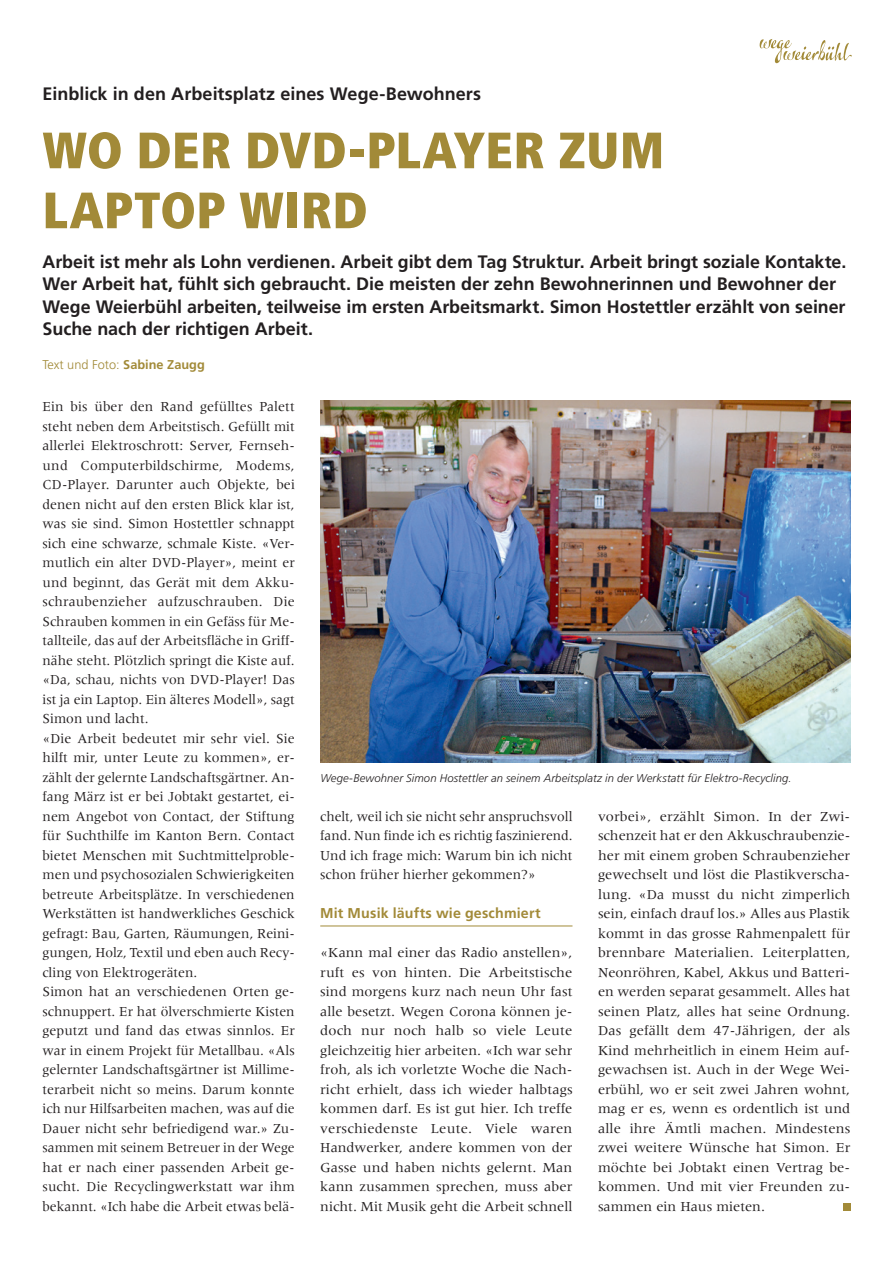
<style>
.page{position:relative;width:893px;height:1263px;background:#fff}
.page>*{position:absolute;margin:0;border:0;box-sizing:border-box;transform-origin:0 0}
.t1{font:900 condensed 51px/60px "Frutiger";letter-spacing:.01em;color:#a28a38}
.t2{font:700 18px/22.5px "Frutiger";color:#231f20}
.t3{font:14.25px/19.5px "Meridien";color:#231f20;text-align:justify}
.t4{font:14.25px/19.5px "Meridien";color:#231f20;text-align:justify;scale:.96 1}
.t5{font:700 14.25px "Frutiger";letter-spacing:.01em;color:#a28a38}
.t6{font:300 12.75px "Frutiger";color:#a28a38}
.t7{font:italic 300 11.25px "Frutiger";letter-spacing:.01em;color:#231f20}
.s1{font-weight:700}
</style>
<div class="page">
<svg style="left:759px;top:39px;width:93px;height:24px"></svg>
<hr style="left:320px;top:925px;width:252px;height:1px;background:#a28a38">
<div style="left:843px;top:1204px;width:7px;height:7px;background:#a28a38"></div>
<img style="left:320px;top:401px;width:530px;height:361px">
<p class="t2" style="left:43px;top:82px;width:440px">Einblick in den Arbeitsplatz eines Wege-Bewohners</p>
<h1 class="t1" style="left:43px;top:120px;width:623px">WO DER DVD-PLAYER ZUM<br>LAPTOP WIRD</h1>
<p class="t2" style="left:43px;top:250px;width:805px">Arbeit ist mehr als Lohn verdienen. Arbeit gibt dem Tag Struktur. Arbeit bringt soziale Kontakte.<br>Wer Arbeit hat, fühlt sich gebraucht. Die meisten der zehn Bewohnerinnen und Bewohner der Wege Weierbühl arbeiten, teilweise im ersten Arbeitsmarkt. Simon Hostettler erzählt von seiner Suche nach der richtigen Arbeit.</p>
<p class="t6" style="left:43px;top:358px;width:164px">Text und Foto: <span class="s1">Sabine Zaugg</span></p>
<p class="t3" style="left:43px;top:397px;width:254px;text-align:left">Ein bis über den Rand gefülltes Palett steht neben dem Arbeitstisch. Gefüllt mit allerlei Elektroschrott: Server, Fernseh&shy;und Computerbildschirme, Modems, CD-Player. Darunter auch Objekte, bei denen nicht auf den ersten Blick klar ist, was sie sind. Simon Hostettler schnappt sich eine schwarze, schmale Kiste. «Ver&shy;mutlich ein alter DVD-Player», meint er und beginnt, das Gerät mit dem Akku&shy;schraubenzieher aufzuschrauben. Die Schrauben kommen in ein Gefäss für Me&shy;tallteile, das auf der Arbeitsfläche in Griff&shy;nähe steht. Plötzlich springt die Kiste auf. «Da, schau, nichts von DVD-Player! Das ist ja ein Laptop. Ein älteres Modell», sagt Simon und lacht.<br>«Die Arbeit bedeutet mir sehr viel. Sie hilft mir, unter Leute zu kommen», er&shy;zählt der gelernte Landschaftsgärtner. An&shy;fang März ist er bei Jobtakt gestartet, ei&shy;nem Angebot von Contact, der Stiftung für Suchthilfe im Kanton Bern. Contact bietet Menschen mit Suchtmittelproble&shy;men und psychosozialen Schwierigkeiten betreute Arbeitsplätze. In verschiedenen Werkstätten ist handwerkliches Geschick gefragt: Bau, Garten, Räumungen, Reini&shy;gungen, Holz, Textil und eben auch Recy&shy;cling von Elektrogeräten.<br>Simon hat an verschiedenen Orten ge&shy;schnuppert. Er hat ölverschmierte Kisten geputzt und fand das etwas sinnlos. Er war in einem Projekt für Metallbau. «Als gelernter Landschaftsgärtner ist Millime&shy;terarbeit nicht so meins. Darum konnte ich nur Hilfsarbeiten machen, was auf die Dauer nicht sehr befriedigend war.» Zu&shy;sammen mit seinem Betreuer in der Wege hat er nach einer passenden Arbeit ge&shy;sucht. Die Recyclingwerkstatt war ihm bekannt. «Ich habe die Arbeit etwas belä-</p>
<p class="t7" style="left:320px;top:771px;width:473px">Wege-Bewohner Simon Hostettler an seinem Arbeitsplatz in der Werkstatt für Elektro-Recycling.</p>
<p class="t4" style="left:320px;top:806px;width:264px">chelt, weil ich sie nicht sehr anspruchsvoll fand. Nun finde ich es richtig faszinierend.<br>Und ich frage mich: Warum bin ich nicht schon früher hierher gekommen?»</p>
<p class="t5" style="left:320px;top:905px;width:222px">Mit Musik läufts wie geschmiert</p>
<p class="t3" style="left:320px;top:943px;width:254px">«Kann mal einer das Radio anstellen», ruft es von hinten. Die Arbeitstische sind morgens kurz nach neun Uhr fast alle besetzt. Wegen Corona können je&shy;doch nur noch halb so viele Leute gleichzeitig hier arbeiten. «Ich war sehr froh, als ich vorletzte Woche die Nach&shy;richt erhielt, dass ich wieder halbtags kommen darf. Es ist gut hier. Ich treffe verschiedenste Leute. Viele waren Handwerker, andere kommen von der Gasse und haben nichts gelernt. Man kann zusammen sprechen, muss aber nicht. Mit Musik geht die Arbeit schnell</p>
<p class="t3" style="left:598px;top:806px;width:254px">vorbei», erzählt Simon. In der Zwi&shy;schenzeit hat er den Akkuschraubenzie&shy;her mit einem groben Schraubenzieher gewechselt und löst die Plastikverscha&shy;lung. «Da musst du nicht zimperlich sein, einfach drauf los.» Alles aus Plastik kommt in das grosse Rahmenpalett für brennbare Materialien. Leiterplatten, Neonröhren, Kabel, Akkus und Batteri&shy;en werden separat gesammelt. Alles hat seinen Platz, alles hat seine Ordnung.<br>Das gefällt dem 47-Jährigen, der als Kind mehrheitlich in einem Heim auf&shy;gewachsen ist. Auch in der Wege Wei&shy;erbühl, wo er seit zwei Jahren wohnt, mag er es, wenn es ordentlich ist und alle ihre Ämtli machen. Mindestens zwei weitere Wünsche hat Simon. Er möchte bei Jobtakt einen Vertrag be&shy;kommen. Und mit vier Freunden zu&shy;sammen ein Haus mieten.</p>
</div>
